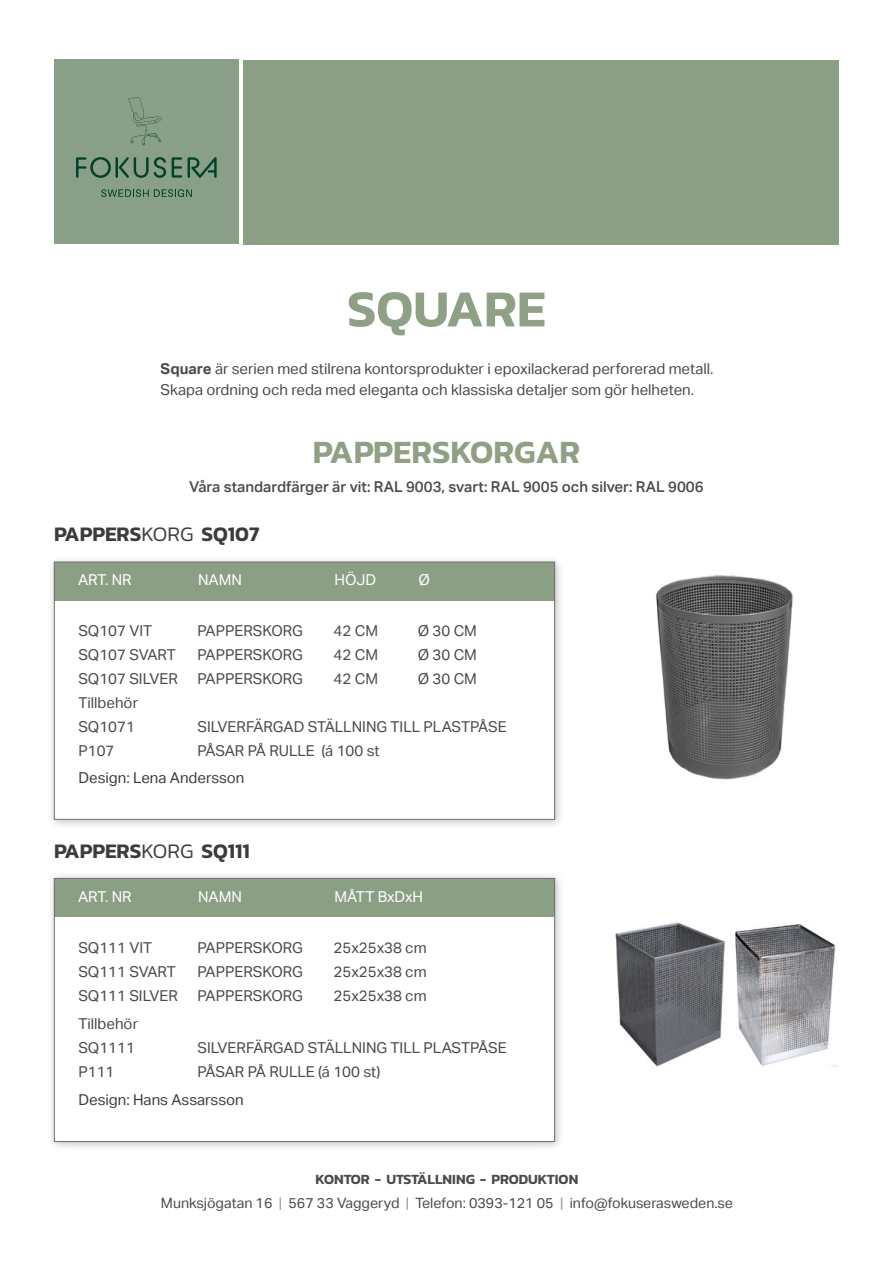
<style>
.page{position:relative;width:893px;height:1263px;background:#fff}
.page>*{position:absolute;margin:0;border:0;box-sizing:border-box;transform-origin:0 0}
.t1{font:600 52.5px "Kanit";color:#90a084}
.t2{font:600 33px "Kanit";color:#90a084}
.t3{font:600 21px "Kanit";color:#3c3c3b}
.t4{font:15px/24px "Aktiv Grotesk";color:#4a4a49}
.t5{font:500 15px "Aktiv Grotesk";color:#4a4a49}
.t6{font:15px "Aktiv Grotesk";color:#3c3c3b}
.t7{font:15px "Aktiv Grotesk";color:#fff}
.t8{font:14.25px "Aktiv Grotesk";color:#4a4a49}
.t9{font:600 14.25px "Kanit";color:#4a4a49}
.s1{font-weight:700}
.s2{font-weight:300}
.s3{color:#8b9f84}
</style>
<div class="page">
<div style="left:244px;top:60px;width:595px;height:184px;background:#8b9f84"></div>
<div style="left:54px;top:60px;width:185px;height:184px;background:#8a9f87"></div>
<svg style="left:128px;top:97px;width:34px;height:48px"></svg>
<svg style="left:76px;top:157px;width:90px;height:21px"></svg>
<svg style="left:172px;top:157px;width:10px;height:21px"></svg>
<svg style="left:188px;top:157px;width:29px;height:21px"></svg>
<svg style="left:101px;top:189px;width:91px;height:8px"></svg>
<img style="left:655px;top:575px;width:138px;height:205px">
<div style="left:48px;top:555px;width:517px;height:275px;background:#000;opacity:.25"></div>
<div style="left:54px;top:562px;width:501px;height:257px;background:#fff"></div>
<div style="left:54px;top:562px;width:501px;height:38px;background:#8b9f84"></div>
<div style="left:54px;top:562px;width:501px;height:258px;border:1px solid #706f6f"></div>
<div style="left:48px;top:871px;width:517px;height:280px;background:#000;opacity:.25"></div>
<div style="left:54px;top:878px;width:501px;height:263px;background:#fff"></div>
<div style="left:54px;top:878px;width:501px;height:39px;background:#8b9f84"></div>
<div style="left:54px;top:878px;width:501px;height:264px;border:1px solid #706f6f"></div>
<img style="left:615px;top:922px;width:222px;height:145px">
<h1 class="t1" style="left:347px;top:269px;width:200px">SQUARE</h1>
<p class="t4" style="left:161px;top:358px;width:554px;line-height:21px"><span class="s1">Square</span> är serien med stilrena kontorsprodukter i epoxilackerad perforerad metall.<br>Skapa ordning och reda med eleganta och klassiska detaljer som gör helheten.</p>
<h2 class="t2" style="left:313px;top:426px;width:269px">PAPPERSKORGAR</h2>
<p class="t5" style="left:189px;top:478px;width:516px">Våra standardfärger är vit: RAL 9003, svart: RAL 9005 och silver: RAL 9006</p>
<h3 class="t3" style="left:54px;top:518px;width:207px">PAPPERS<span class="s2">KORG</span> SQ107</h3>
<p class="t7" style="left:78px;top:571px;width:55px">ART. NR</p>
<p class="t7" style="left:198px;top:571px;width:45px">NAMN</p>
<p class="t7" style="left:335px;top:571px;width:43px">HÖJD</p>
<p class="t7" style="left:419px;top:571px;width:13px">Ø</p>
<p class="t4" style="left:78px;top:619px;width:75px">SQ107 VIT</p>
<p class="t4" style="left:198px;top:619px;width:107px">PAPPERSKORG</p>
<p class="t4" style="left:334px;top:619px;width:46px">42 CM</p>
<p class="t4" style="left:418px;top:619px;width:61px">Ø 30 CM</p>
<p class="t4" style="left:78px;top:643px;width:99px">SQ107 SVART</p>
<p class="t4" style="left:198px;top:643px;width:107px">PAPPERSKORG</p>
<p class="t4" style="left:334px;top:643px;width:46px">42 CM</p>
<p class="t4" style="left:418px;top:643px;width:61px">Ø 30 CM</p>
<p class="t4" style="left:78px;top:667px;width:101px">SQ107 SILVER</p>
<p class="t4" style="left:198px;top:667px;width:107px">PAPPERSKORG</p>
<p class="t4" style="left:334px;top:667px;width:46px">42 CM</p>
<p class="t4" style="left:418px;top:667px;width:61px">Ø 30 CM</p>
<p class="t4" style="left:78px;top:691px;width:61px">Tillbehör<br>SQ1071</p>
<p class="t4" style="left:198px;top:715px;width:311px">SILVERFÄRGAD STÄLLNING TILL PLASTPÅSE</p>
<p class="t4" style="left:78px;top:739px;width:38px">P107</p>
<p class="t4" style="left:198px;top:739px;width:184px">PÅSAR PÅ RULLE (á 100 st</p>
<p class="t6" style="left:78px;top:769px;width:167px">Design: Lena Andersson</p>
<h3 class="t3" style="left:54px;top:835px;width:197px">PAPPERS<span class="s2">KORG</span> SQ111</h3>
<p class="t7" style="left:78px;top:888px;width:55px">ART. NR</p>
<p class="t7" style="left:198px;top:888px;width:45px">NAMN</p>
<p class="t7" style="left:335px;top:888px;width:90px">MÅTT BxDxH</p>
<p class="t4" style="left:78px;top:936px;width:75px">SQ111 VIT</p>
<p class="t4" style="left:198px;top:936px;width:107px">PAPPERSKORG</p>
<p class="t4" style="left:334px;top:936px;width:95px">25x25x38 cm</p>
<p class="t4" style="left:78px;top:960px;width:99px">SQ111 SVART</p>
<p class="t4" style="left:198px;top:960px;width:107px">PAPPERSKORG</p>
<p class="t4" style="left:334px;top:960px;width:95px">25x25x38 cm</p>
<p class="t4" style="left:78px;top:984px;width:101px">SQ111 SILVER</p>
<p class="t4" style="left:198px;top:984px;width:107px">PAPPERSKORG</p>
<p class="t4" style="left:334px;top:984px;width:95px">25x25x38 cm</p>
<p class="t4" style="left:78px;top:1012px;width:61px">Tillbehör<br>SQ1111</p>
<p class="t4" style="left:198px;top:1036px;width:311px">SILVERFÄRGAD STÄLLNING TILL PLASTPÅSE</p>
<p class="t4" style="left:78px;top:1060px;width:38px">P111</p>
<p class="t4" style="left:198px;top:1060px;width:184px">PÅSAR PÅ RULLE (á 100 st)</p>
<p class="t6" style="left:78px;top:1091px;width:167px">Design: Hans Assarsson</p>
<p class="t9" style="left:316px;top:1169px;width:264px">KONTOR - UTSTÄLLNING - PRODUKTION</p>
<p class="t8" style="left:161px;top:1195px;width:573px">Munksjögatan 16 <span class="s3">|</span> 567 33 Vaggeryd <span class="s3">|</span> Telefon: 0393-121 05 <span class="s3">|</span> info@fokuserasweden.se</p>
</div>
